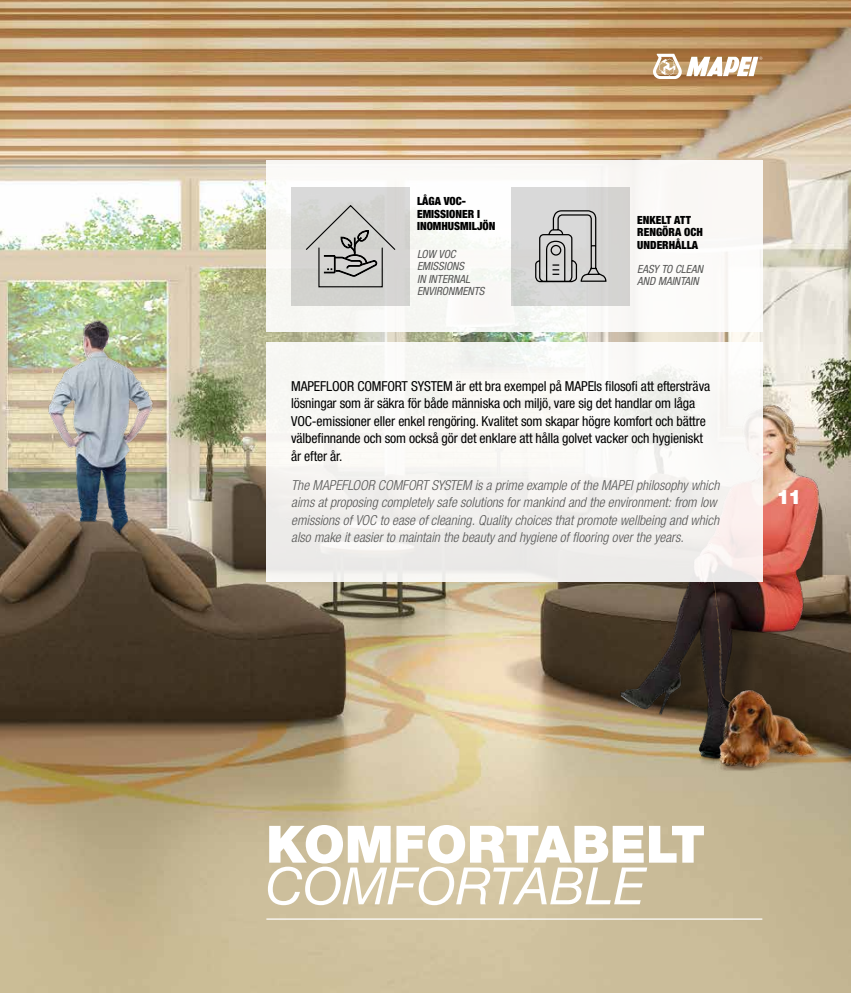
<style>
.page{position:relative;width:851px;height:993px;background:#fff}
.page>*{position:absolute;margin:0;border:0;box-sizing:border-box;transform-origin:0 0}
.t1{font:900 51.5px "Helvetica Neue LTW1 G";color:#fff}
.t2{font:italic 51.5px "Helvetica Neue LTW1 G";color:#fff}
.t3{font:900 20px "Helvetica Neue LTW1 G";color:#fff}
.t4{font:condensed 13.75px/17.5px "Helvetica Neue LTW1 G";letter-spacing:-.01em;color:#000}
.t5{font:italic 300 condensed 13.75px/17.5px "Helvetica Neue LTW1 G";color:#575756}
.t6{font:900 condensed 11.25px/12.5px "Helvetica Neue LTW1 G";color:#000}
.t7{font:italic condensed 11.25px/12.5px "Helvetica Neue LTW1 G";color:#575756}
</style>
<div class="page">
<img style="left:0;top:0;width:850px;height:992px">
<svg style="left:653px;top:54px;width:109px;height:25px"></svg>
<div style="left:266px;top:159px;width:496px;height:172px;background:#faf9f7"></div>
<hr style="left:266px;top:918px;width:496px;height:1px;background:#fff">
<div style="left:291px;top:187px;width:119px;height:118px;background:#d4d4d2"></div>
<div style="left:511px;top:187px;width:119px;height:118px;background:#dadada"></div>
<div style="left:318px;top:247px;width:65px;height:40px;border:1px solid #000"></div>
<svg style="left:305px;top:205px;width:91px;height:72px"></svg>
<svg style="left:535px;top:209px;width:72px;height:74px"></svg>
<img style="left:6px;top:317px;width:177px;height:266px">
<img style="left:598px;top:363px;width:252px;height:443px">
<img style="left:681px;top:581px;width:81px;height:162px">
<img style="left:698px;top:680px;width:128px;height:92px">
<div style="left:266px;top:341px;width:496px;height:240px;background:#f6f5f2"></div>
<p class="t6" style="left:417px;top:195px;width:80px">LÅGA VOC-<br>EMISSIONER I<br>INOMHUSMILJÖN</p>
<p class="t7" style="left:417px;top:248px;width:69px">LOW VOC<br>EMISSIONS<br>IN INTERNAL<br>ENVIRONMENTS</p>
<p class="t6" style="left:637px;top:213px;width:67px">ENKELT ATT<br>RENGÖRA OCH<br>UNDERHÅLLA</p>
<p class="t7" style="left:637px;top:262px;width:67px">EASY TO CLEAN<br>AND MAINTAIN</p>
<p class="t4" style="left:291px;top:377px;width:420px">MAPEFLOOR COMFORT SYSTEM är ett bra exempel på MAPEIs filosofi att eftersträva lösningar som är säkra för både människa och miljö, vare sig det handlar om låga VOC-emissioner eller enkel rengöring. Kvalitet som skapar högre komfort och bättre välbefinnande och som också gör det enklare att hålla golvet vacker och hygieniskt år efter år.</p>
<p class="t5" style="left:291px;top:476px;width:430px">The MAPEFLOOR COMFORT SYSTEM is a prime example of the MAPEI philosophy which aims at proposing completely safe solutions for mankind and the environment: from low emissions of VOC to ease of cleaning. Quality choices that promote wellbeing and which also make it easier to maintain the beauty and hygiene of flooring over the years.</p>
<h2 class="t3" style="left:776px;top:484px;width:27px">11</h2>
<h1 class="t1" style="left:266px;top:813px;width:440px">KOMFORTABELT</h1>
<h1 class="t2" style="left:266px;top:853px;width:381px">COMFORTABLE</h1>
</div>
